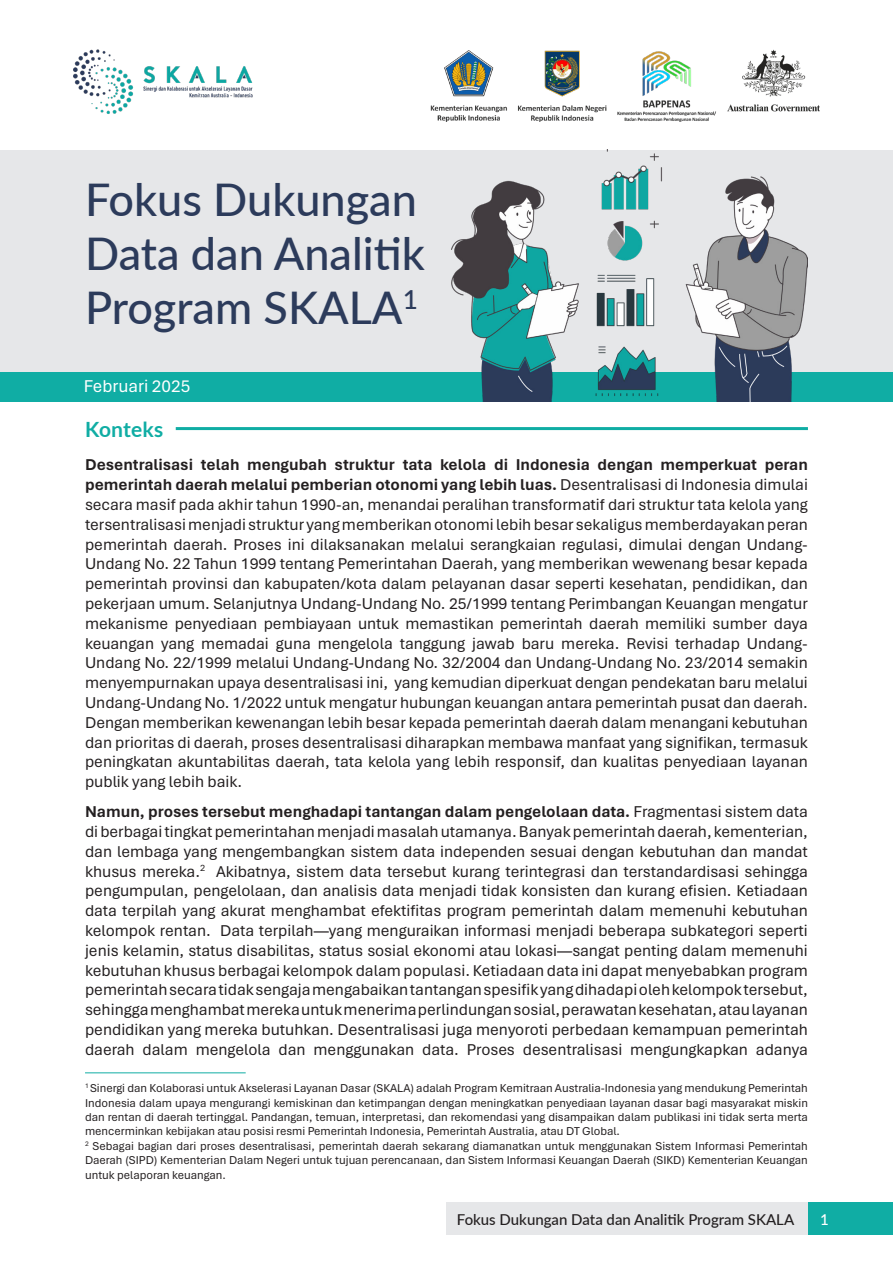
<style>
.page{position:relative;width:893px;height:1263px;background:#fff}
.page>*{position:absolute;margin:0;border:0;box-sizing:border-box;transform-origin:0 0}
.t1{font:500 45px/54px "Lato";color:#2c3b5b}
.t2{font:700 21px "Lato";color:#10ada4}
.t3{font:18px "Aptos";color:#fff}
.t4{font:16.5px/19.8px "Aptos";color:#231f20;text-align:justify}
.t5{font:500 15px "Lato";color:#231f20}
.t6{font:500 15px "Lato";color:#fff}
.t7{font:12px/14.4px "Aptos";color:#231f20;text-align:justify}
.s1{font-weight:700}
</style>
<div class="page">
<hr style="left:85px;top:1072px;width:161px;height:1px;background:#10ada4">
<div style="left:808px;top:1202px;width:85px;height:33px;background:#10ada4"></div>
<div style="left:447px;top:1202px;width:361px;height:33px;background:#e6e7e9"></div>
<img style="left:74px;top:49px;width:745px;height:72px">
<div style="left:0;top:150px;width:893px;height:240px;background:#e6e7e9"></div>
<div style="left:0;top:372px;width:893px;height:29px;background:#10ada4"></div>
<img style="left:451px;top:150px;width:356px;height:251px">
<hr style="left:176px;top:427px;width:632px;height:3px;background:#10ada4">
<p class="t1" style="left:85px;top:170px;width:333px">Fokus Dukungan</p>
<p class="t1" style="left:85px;top:224px;width:341px">Data dan Analitik<br>Program SKALA<sup>1</sup></p>
<p class="t3" style="left:84px;top:374px;width:108px">Februari 2025</p>
<p class="t2" style="left:85px;top:417px;width:80px">Konteks</p>
<p class="t4" style="left:85px;top:454px;width:724px"><span class="s1">Desentralisasi telah mengubah struktur tata kelola di Indonesia dengan memperkuat peran pemerintah daerah melalui pemberian otonomi yang lebih luas.</span> Desentralisasi di Indonesia dimulai secara masif pada akhir tahun 1990-an, menandai peralihan transformatif dari struktur tata kelola yang tersentralisasi menjadi struktur yang memberikan otonomi lebih besar sekaligus memberdayakan peran pemerintah daerah. Proses ini dilaksanakan melalui serangkaian regulasi, dimulai dengan Undang-Undang No. 22 Tahun 1999 tentang Pemerintahan Daerah, yang memberikan wewenang besar kepada pemerintah provinsi dan kabupaten/kota dalam pelayanan dasar seperti kesehatan, pendidikan, dan pekerjaan umum. Selanjutnya Undang-Undang No. 25/1999 tentang Perimbangan Keuangan mengatur mekanisme penyediaan pembiayaan untuk memastikan pemerintah daerah memiliki sumber daya keuangan yang memadai guna mengelola tanggung jawab baru mereka. Revisi terhadap Undang-Undang No. 22/1999 melalui Undang-Undang No. 32/2004 dan Undang-Undang No. 23/2014 semakin menyempurnakan upaya desentralisasi ini, yang kemudian diperkuat dengan pendekatan baru melalui Undang-Undang No. 1/2022 untuk mengatur hubungan keuangan antara pemerintah pusat dan daerah.<br>Dengan memberikan kewenangan lebih besar kepada pemerintah daerah dalam menangani kebutuhan dan prioritas di daerah, proses desentralisasi diharapkan membawa manfaat yang signifikan, termasuk peningkatan akuntabilitas daerah, tata kelola yang lebih responsif, dan kualitas penyediaan layanan publik yang lebih baik.</p>
<p class="t4" style="left:85px;top:801px;width:724px"><span class="s1">Namun, proses tersebut menghadapi tantangan dalam pengelolaan data.</span> Fragmentasi sistem data di berbagai tingkat pemerintahan menjadi masalah utamanya. Banyak pemerintah daerah, kementerian, dan lembaga yang mengembangkan sistem data independen sesuai dengan kebutuhan dan mandat khusus mereka.<sup>2</sup> Akibatnya, sistem data tersebut kurang terintegrasi dan terstandardisasi sehingga pengumpulan, pengelolaan, dan analisis data menjadi tidak konsisten dan kurang efisien. Ketiadaan data terpilah yang akurat menghambat efektifitas program pemerintah dalam memenuhi kebutuhan kelompok rentan. Data terpilah—yang menguraikan informasi menjadi beberapa subkategori seperti jenis kelamin, status disabilitas, status sosial ekonomi atau lokasi—sangat penting dalam memenuhi kebutuhan khusus berbagai kelompok dalam populasi. Ketiadaan data ini dapat menyebabkan program pemerintah secara tidak sengaja mengabaikan tantangan spesifik yang dihadapi oleh kelompok tersebut, sehingga menghambat mereka untuk menerima perlindungan sosial, perawatan kesehatan, atau layanan pendidikan yang mereka butuhkan. Desentralisasi juga menyoroti perbedaan kemampuan pemerintah daerah dalam mengelola dan menggunakan data. Proses desentralisasi mengungkapkan adanya</p>
<p class="t7" style="left:85px;top:1081px;width:724px"><sup>1</sup> Sinergi dan Kolaborasi untuk Akselerasi Layanan Dasar (SKALA) adalah Program Kemitraan Australia-Indonesia yang mendukung Pemerintah Indonesia dalam upaya mengurangi kemiskinan dan ketimpangan dengan meningkatkan penyediaan layanan dasar bagi masyarakat miskin dan rentan di daerah tertinggal. Pandangan, temuan, interpretasi, dan rekomendasi yang disampaikan dalam publikasi ini tidak serta merta mencerminkan kebijakan atau posisi resmi Pemerintah Indonesia, Pemerintah Australia, atau DT Global.</p>
<p class="t7" style="left:85px;top:1138px;width:724px"><sup>2</sup> Sebagai bagian dari proses desentralisasi, pemerintah daerah sekarang diamanatkan untuk menggunakan Sistem Informasi Pemerintah Daerah (SIPD) Kementerian Dalam Negeri untuk tujuan perencanaan, dan Sistem Informasi Keuangan Daerah (SIKD) Kementerian Keuangan untuk pelaporan keuangan.</p>
<p class="t5" style="left:457px;top:1208px;width:339px">Fokus Dukungan Data dan Analitik Program SKALA</p>
<p class="t6" style="left:820px;top:1208px;width:10px">1</p>
</div>
